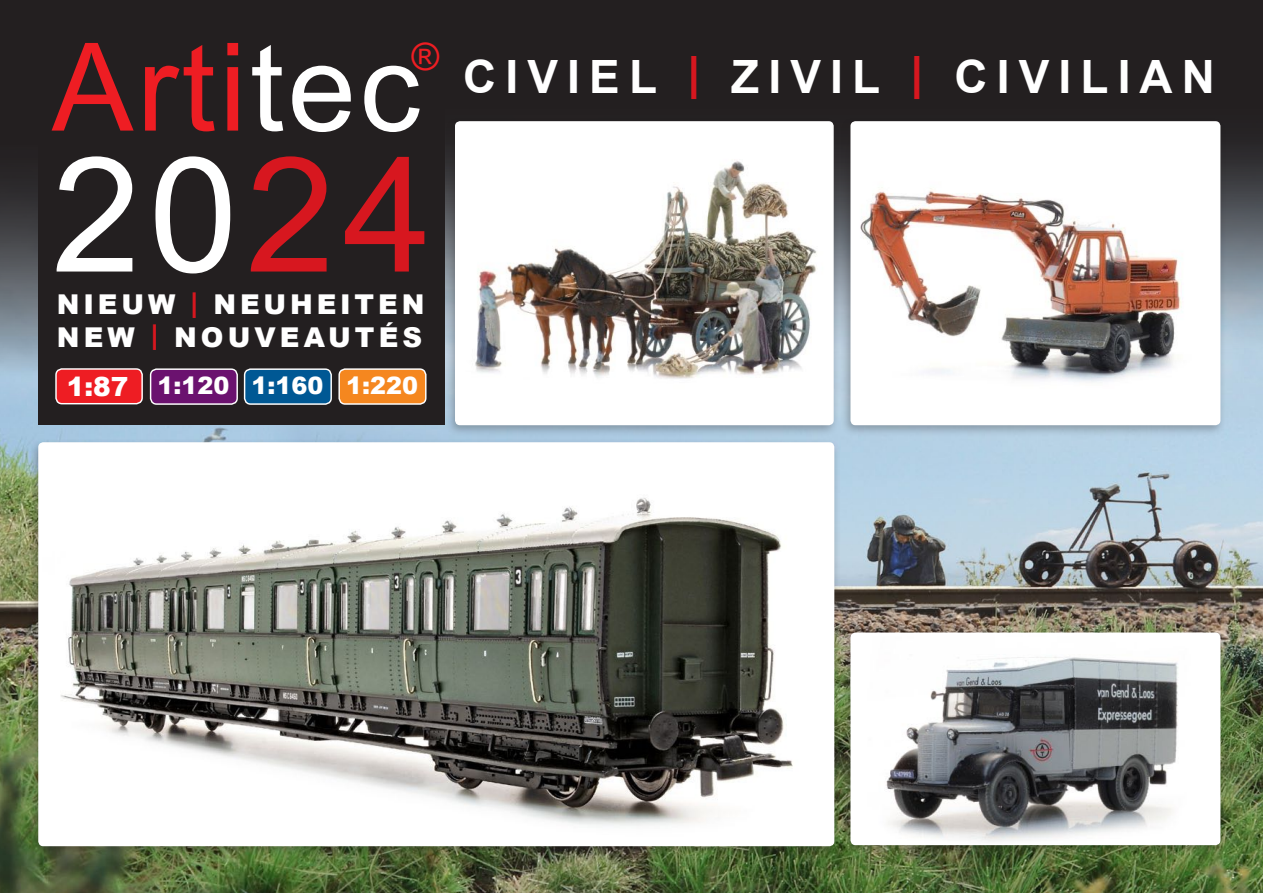
<style>
.page{position:relative;width:1263px;height:893px;background:#231f20}
.page>*{position:absolute;margin:0;border:0;box-sizing:border-box;transform-origin:0 0}
.t1{font:160.2px "Arial";color:#fff}
.t2{font:122.4px "Arial";letter-spacing:.03em;color:#ee1d23}
.t3{font:700 45.9px "Arial";letter-spacing:.2em;color:#fff}
.t4{font:37.8px "Arial";color:#ee1d23}
.t5{font:900 27.3px/32.7px "Arial";letter-spacing:.14em;color:#fff}
.t6{font:900 24px "Arial";color:#fff}
.s1{color:#fff}
.s2{color:#d7171f}
.s3{font-weight:700;color:#d7171f}
.s4{font-size:26.4px}
</style>
<div class="page">
<img style="left:0;top:181px;width:1263px;height:712px">
<img style="left:253px;top:146px;width:1010px;height:655px">
<div style="left:38px;top:0;width:407px;height:424px;background:#231f20"></div>
<div style="left:445px;top:117px;width:395px;height:320px;background:#231f20;opacity:.31"></div>
<div style="left:456px;top:122px;width:377px;height:302px;background:#fff;border-radius:4px"></div>
<img style="left:475px;top:161px;width:342px;height:218px">
<div style="left:455px;top:121px;width:379px;height:304px;border:2px solid #fff;border-radius:4px"></div>
<div style="left:840px;top:117px;width:386px;height:320px;background:#231f20;opacity:.31"></div>
<div style="left:851px;top:122px;width:369px;height:302px;background:#fff;border-radius:4px"></div>
<img style="left:860px;top:188px;width:321px;height:194px">
<div style="left:850px;top:121px;width:370px;height:304px;border:2px solid #fff;border-radius:4px"></div>
<div style="left:840px;top:628px;width:386px;height:229px;background:#231f20;opacity:.31"></div>
<div style="left:851px;top:633px;width:369px;height:211px;background:#fff;border-radius:4px"></div>
<img style="left:886px;top:657px;width:292px;height:184px">
<div style="left:850px;top:632px;width:370px;height:213px;border:2px solid #fff;border-radius:4px"></div>
<div style="left:28px;top:438px;width:812px;height:420px;background:#231f20;opacity:.31"></div>
<img style="left:41px;top:449px;width:786px;height:394px">
<div style="left:38px;top:442px;width:796px;height:404px;border:2px solid #fff;border-radius:4px"></div>
<div style="left:151px;top:369px;width:86px;height:35px;background:#6b126f;border-radius:6px"></div>
<div style="left:150px;top:368px;width:88px;height:37px;border:1px solid #fff;border-radius:6px"></div>
<div style="left:237px;top:367px;width:97px;height:46px;background:#231f20"></div>
<div style="left:245px;top:369px;width:86px;height:35px;background:#005894;border-radius:6px"></div>
<div style="left:244px;top:368px;width:88px;height:37px;border:1px solid #fff;border-radius:6px"></div>
<div style="left:331px;top:367px;width:98px;height:46px;background:#231f20"></div>
<div style="left:339px;top:369px;width:87px;height:35px;background:#f5871f;border-radius:6px"></div>
<div style="left:338px;top:368px;width:88px;height:37px;border:1px solid #fff;border-radius:6px"></div>
<div style="left:56px;top:369px;width:86px;height:35px;background:#ee1d23;border-radius:6px"></div>
<div style="left:55px;top:368px;width:88px;height:36px;border:1px solid #fff;border-radius:6px"></div>
<h3 class="t4" style="left:412px;top:31px;width:29px">®</h3>
<h2 class="t2" style="left:52px;top:3px;width:370px">Arti<span class="s1">tec</span></h2>
<h1 class="t1" style="left:52px;top:105px;width:382px">20<span class="s2">24</span></h1>
<p class="t5" style="left:57px;top:287px;width:369px">NIEUW <span class="s3">|</span> NEUHEITEN<br>NEW <span class="s3">|</span> NOUVEAUTÉS</p>
<p class="t6" style="left:67px;top:368px;width:353px"><span class="s4">1:87</span> 1:120 1:160 1:220</p>
<h3 class="t3" style="left:463px;top:44px;width:753px">CIVIEL <span class="s2">|</span> ZIVIL <span class="s2">|</span> CIVILIAN</h3>
</div>
